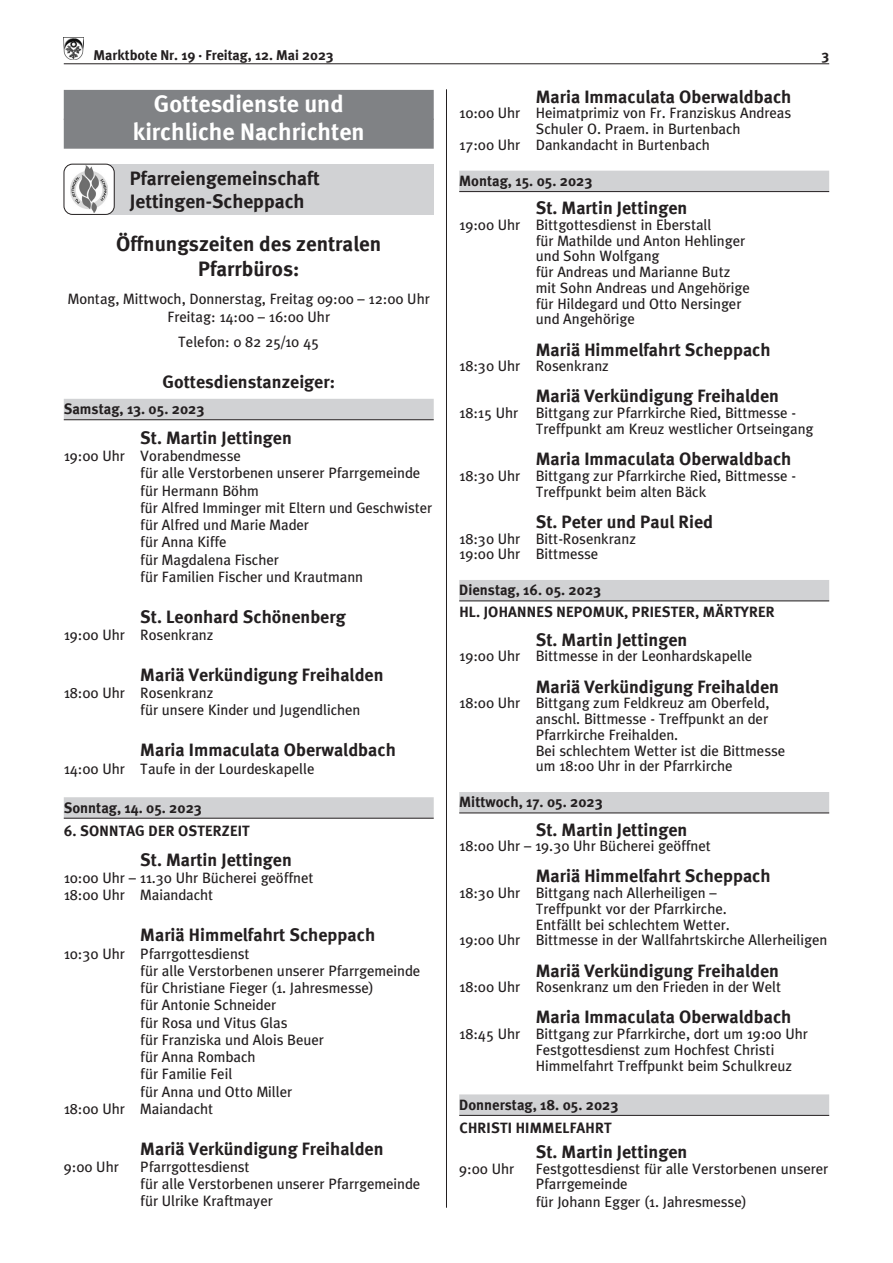
<style>
.page{position:relative;width:893px;height:1263px;background:#fff}
.page>*{position:absolute;margin:0;border:0;box-sizing:border-box;transform-origin:0 0}
.t1{font:700 24px/28.8px "Meta";color:#fff;text-align:center}
.t2{font:700 21px/25.5px "Meta";color:#231f20;text-align:center}
.t3{font:700 19.5px/23.4px "Meta";color:#231f20}
.t4{font:700 18px "Meta";color:#231f20}
.t5{font:15px/15.8px "Meta";color:#231f20}
.t6{font:700 15px/21.9px "Meta";color:#231f20}
.t7{font:700 14.25px "Meta";color:#231f20}
</style>
<div class="page">
<img style="left:64px;top:37px;width:19px;height:23px">
<hr style="left:64px;top:63px;width:765px;height:1px;background:#231f20">
<hr style="left:446px;top:89px;width:1px;height:1119px;background:#231f20">
<div style="left:64px;top:90px;width:370px;height:30px;background:#808285"></div>
<div style="left:64px;top:119px;width:370px;height:30px;background:#808285"></div>
<div style="left:64px;top:399px;width:370px;height:21px;background:#d1d2d4"></div>
<hr style="left:64px;top:419px;width:370px;height:1px;background:#231f20">
<div style="left:64px;top:797px;width:370px;height:21px;background:#d1d2d4"></div>
<hr style="left:64px;top:818px;width:370px;height:1px;background:#231f20">
<div style="left:109px;top:164px;width:325px;height:50px;background:#d1d2d4"></div>
<div style="left:64px;top:164px;width:50px;height:50px;background:#fff;border-radius:9px"></div>
<img style="left:70px;top:166px;width:38px;height:47px">
<div style="left:64px;top:164px;width:51px;height:51px;border:1px solid #231f20;border-radius:9px"></div>
<div style="left:459px;top:171px;width:370px;height:21px;background:#d1d2d4"></div>
<hr style="left:459px;top:191px;width:370px;height:1px;background:#231f20">
<div style="left:459px;top:580px;width:370px;height:21px;background:#d1d2d4"></div>
<hr style="left:459px;top:600px;width:370px;height:1px;background:#231f20">
<div style="left:459px;top:792px;width:370px;height:21px;background:#d1d2d4"></div>
<hr style="left:459px;top:812px;width:370px;height:1px;background:#231f20">
<div style="left:459px;top:1094px;width:370px;height:21px;background:#d1d2d4"></div>
<hr style="left:459px;top:1115px;width:370px;height:1px;background:#231f20">
<p class="t7" style="left:94px;top:46px;width:242px">Marktbote Nr. 19 · Freitag, 12. Mai 2023</p>
<p class="t7" style="left:821px;top:46px;width:9px">3</p>
<h1 class="t1" style="left:133px;top:89px;width:233px">Gottesdienste und kirchliche Nachrichten</h1>
<h3 class="t3" style="left:130px;top:166px;width:191px">Pfarreiengemeinschaft<br>Jettingen-Scheppach</h3>
<h2 class="t2" style="left:116px;top:231px;width:267px">Öffnungszeiten des zentralen<br>Pfarrbüros:</h2>
<p class="t5" style="left:68px;top:290px;width:363px;line-height:17.2px;text-align:center">Montag, Mittwoch, Donnerstag, Freitag 09:00 – 12:00 Uhr<br>Freitag: 14:00 – 16:00 Uhr</p>
<p class="t5" style="left:178px;top:334px;width:142px">Telefon: 0 82 25/10 45</p>
<p class="t4" style="left:162px;top:371px;width:174px">Gottesdienstanzeiger:</p>
<p class="t6" style="left:64px;top:398px;width:142px">Samstag, 13. 05. 2023</p>
<p class="t4" style="left:140px;top:427px;width:153px">St. Martin Jettingen</p>
<p class="t5" style="left:140px;top:447px;width:293px;line-height:17.2px;text-indent:-77px">19:00 Uhr Vorabendmesse<br>für alle Verstorbenen unserer Pfarrgemeinde für Hermann Böhm<br>für Alfred Imminger mit Eltern und Geschwister für Alfred und Marie Mader<br>für Anna Kiffe<br>für Magdalena Fischer<br>für Familien Fischer und Krautmann</p>
<p class="t4" style="left:140px;top:606px;width:207px">St. Leonhard Schönenberg</p>
<p class="t5" style="left:64px;top:627px;width:151px">19:00 Uhr Rosenkranz</p>
<p class="t4" style="left:140px;top:664px;width:245px">Mariä Verkündigung Freihalden</p>
<p class="t5" style="left:140px;top:684px;width:222px;line-height:17.2px;text-indent:-77px">18:00 Uhr Rosenkranz<br>für unsere Kinder und Jugendlichen</p>
<p class="t4" style="left:140px;top:739px;width:257px">Maria Immaculata Oberwaldbach</p>
<p class="t5" style="left:64px;top:760px;width:252px">14:00 Uhr Taufe in der Lourdeskapelle</p>
<p class="t6" style="left:64px;top:796px;width:140px">Sonntag, 14. 05. 2023</p>
<p class="t6" style="left:64px;top:819px;width:187px">6. SONNTAG DER OSTERZEIT</p>
<p class="t4" style="left:140px;top:849px;width:153px">St. Martin Jettingen</p>
<p class="t5" style="left:64px;top:869px;width:251px;line-height:17.2px">10:00 Uhr – 11.30 Uhr Bücherei geöffnet<br>18:00 Uhr Maiandacht</p>
<p class="t4" style="left:140px;top:924px;width:236px">Mariä Himmelfahrt Scheppach</p>
<p class="t5" style="left:64px;top:945px;width:187px">10:30 Uhr Pfarrgottesdienst</p>
<p class="t5" style="left:140px;top:962px;width:281px">für alle Verstorbenen unserer Pfarrgemeinde</p>
<p class="t5" style="left:140px;top:980px;width:235px">für Christiane Fieger (1. Jahresmesse)</p>
<p class="t5" style="left:140px;top:997px;width:137px">für Antonie Schneider</p>
<p class="t5" style="left:140px;top:1014px;width:149px">für Rosa und Vitus Glas</p>
<p class="t5" style="left:140px;top:1031px;width:185px">für Franziska und Alois Beuer</p>
<p class="t5" style="left:140px;top:1049px;width:117px">für Anna Rombach</p>
<p class="t5" style="left:140px;top:1066px;width:93px">für Familie Feil</p>
<p class="t5" style="left:140px;top:1083px;width:153px">für Anna und Otto Miller</p>
<p class="t5" style="left:64px;top:1100px;width:151px">18:00 Uhr Maiandacht</p>
<p class="t4" style="left:140px;top:1138px;width:245px">Mariä Verkündigung Freihalden</p>
<p class="t5" style="left:64px;top:1159px;width:56px">9:00 Uhr</p>
<p class="t5" style="left:140px;top:1158px;width:281px;line-height:17.2px">Pfarrgottesdienst<br>für alle Verstorbenen unserer Pfarrgemeinde für Ulrike Kraftmayer</p>
<p class="t4" style="left:536px;top:86px;width:257px">Maria Immaculata Oberwaldbach</p>
<p class="t5" style="left:459px;top:105px;width:333px">10:00 Uhr Heimatprimiz von Fr. Franziskus Andreas</p>
<p class="t5" style="left:536px;top:121px;width:206px">Schuler O. Praem. in Burtenbach</p>
<p class="t5" style="left:459px;top:137px;width:252px">17:00 Uhr Dankandacht in Burtenbach</p>
<p class="t6" style="left:459px;top:170px;width:135px">Montag, 15. 05. 2023</p>
<p class="t4" style="left:536px;top:197px;width:153px">St. Martin Jettingen</p>
<p class="t5" style="left:536px;top:217px;width:216px;text-indent:-77px">19:00 Uhr Bittgottesdienst in Eberstall<br>für Mathilde und Anton Hehlinger und Sohn Wolfgang<br>für Andreas und Marianne Butz mit Sohn Andreas und Angehörige für Hildegard und Otto Nersinger und Angehörige</p>
<p class="t4" style="left:536px;top:339px;width:236px">Mariä Himmelfahrt Scheppach</p>
<p class="t5" style="left:459px;top:358px;width:151px">18:30 Uhr Rosenkranz</p>
<p class="t4" style="left:536px;top:385px;width:245px">Mariä Verkündigung Freihalden</p>
<p class="t5" style="left:536px;top:405px;width:279px;text-indent:-77px">18:15 Uhr Bittgang zur Pfarrkirche Ried, Bittmesse -<br>Treffpunkt am Kreuz westlicher Ortseingang</p>
<p class="t4" style="left:536px;top:448px;width:257px">Maria Immaculata Oberwaldbach</p>
<p class="t5" style="left:536px;top:468px;width:262px;text-indent:-77px">18:30 Uhr Bittgang zur Pfarrkirche Ried, Bittmesse -<br>Treffpunkt beim alten Bäck</p>
<p class="t4" style="left:536px;top:511px;width:179px">St. Peter und Paul Ried</p>
<p class="t5" style="left:459px;top:530px;width:178px">18:30 Uhr Bitt-Rosenkranz<br>19:00 Uhr Bittmesse</p>
<p class="t6" style="left:459px;top:579px;width:317px">Dienstag, 16. 05. 2023<br>HL. JOHANNES NEPOMUK, PRIESTER, MÄRTYRER</p>
<p class="t4" style="left:536px;top:629px;width:153px">St. Martin Jettingen</p>
<p class="t5" style="left:459px;top:648px;width:295px">19:00 Uhr Bittmesse in der Leonhardskapelle</p>
<p class="t4" style="left:536px;top:675px;width:245px">Mariä Verkündigung Freihalden</p>
<p class="t5" style="left:536px;top:695px;width:251px;text-indent:-77px">18:00 Uhr Bittgang zum Feldkreuz am Oberfeld, anschl. Bittmesse - Treffpunkt an der Pfarrkirche Freihalden.<br>Bei schlechtem Wetter ist die Bittmesse um 18:00 Uhr in der Pfarrkirche</p>
<p class="t6" style="left:459px;top:791px;width:145px">Mittwoch, 17. 05. 2023</p>
<p class="t4" style="left:536px;top:819px;width:153px">St. Martin Jettingen</p>
<p class="t5" style="left:459px;top:838px;width:253px">18:00 Uhr – 19.30 Uhr Bücherei geöffnet</p>
<p class="t4" style="left:536px;top:865px;width:236px">Mariä Himmelfahrt Scheppach</p>
<p class="t5" style="left:459px;top:885px;width:259px">18:30 Uhr Bittgang nach Allerheiligen –</p>
<p class="t5" style="left:536px;top:901px;width:193px">Treffpunkt vor der Pfarrkirche.</p>
<p class="t5" style="left:536px;top:916px;width:196px">Entfällt bei schlechtem Wetter.</p>
<p class="t5" style="left:459px;top:932px;width:369px">19:00 Uhr Bittmesse in der Wallfahrtskirche Allerheiligen</p>
<p class="t4" style="left:536px;top:960px;width:245px">Mariä Verkündigung Freihalden</p>
<p class="t5" style="left:459px;top:979px;width:323px">18:00 Uhr Rosenkranz um den Frieden in der Welt</p>
<p class="t4" style="left:536px;top:1006px;width:257px">Maria Immaculata Oberwaldbach</p>
<p class="t5" style="left:536px;top:1026px;width:274px;text-indent:-77px">18:45 Uhr Bittgang zur Pfarrkirche, dort um 19:00 Uhr<br>Festgottesdienst zum Hochfest Christi<br>Himmelfahrt Treffpunkt beim Schulkreuz</p>
<p class="t6" style="left:459px;top:1093px;width:161px;line-height:23.4px">Donnerstag, 18. 05. 2023<br>CHRISTI HIMMELFAHRT</p>
<p class="t4" style="left:536px;top:1141px;width:153px">St. Martin Jettingen</p>
<p class="t5" style="left:459px;top:1160px;width:56px">9:00 Uhr</p>
<p class="t5" style="left:536px;top:1160px;width:294px">Festgottesdienst für alle Verstorbenen unserer<br>Pfarrgemeinde</p>
<p class="t5" style="left:536px;top:1193px;width:212px">für Johann Egger (1. Jahresmesse)</p>
</div>
